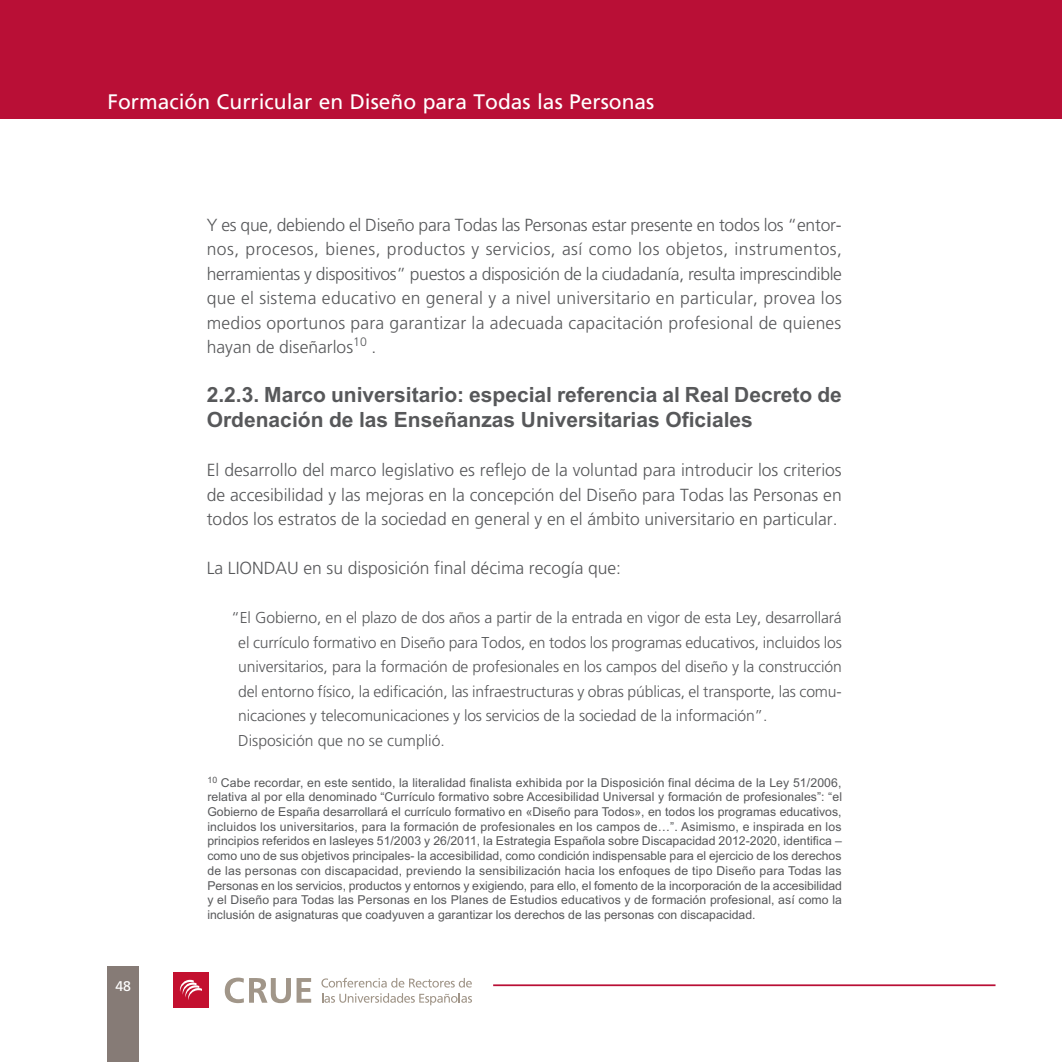
<style>
.page{position:relative;width:1062px;height:1062px;background:#fff}
.page>*{position:absolute;margin:0;border:0;box-sizing:border-box;transform-origin:0 0}
.t1{font:700 21px/24.5px "Arial";color:#57585a}
.t2{font:21px "Frutiger LT Std";color:#fff}
.t3{font:300 17.5px/24.5px "Frutiger LT Std";color:#57585a;text-align:justify}
.t4{font:300 15.75px/24.5px "Frutiger LT Std";letter-spacing:-.01em;color:#57585a}
.t5{font:14px "Frutiger";color:#fff}
.t6{font:12.25px/14.7px "Arial";color:#57585a;text-align:justify}
</style>
<div class="page">
<div style="left:0;top:0;width:1062px;height:119px;background:#b90f36"></div>
<div style="left:107px;top:966px;width:32px;height:96px;background:#867b76"></div>
<svg style="left:225px;top:977px;width:86px;height:26px"></svg>
<div style="left:173px;top:972px;width:35px;height:36px;background:#c3102f"></div>
<svg style="left:180px;top:979px;width:22px;height:21px"></svg>
<svg style="left:322px;top:993px;width:150px;height:12px"></svg>
<svg style="left:321px;top:977px;width:151px;height:10px"></svg>
<hr style="left:493px;top:984px;width:502px;height:2px;background:#b90f36">
<h1 class="t2" style="left:107px;top:94px;width:548px">Formación Curricular en Diseño para Todas las Personas</h1>
<p class="t5" style="left:115px;top:980px;width:17px">48</p>
<p class="t3" style="left:207px;top:214px;width:637px">Y es que, debiendo el Diseño para Todas las Personas estar presente en todos los “entor&shy;nos, procesos, bienes, productos y servicios, así como los objetos, instrumentos, herramientas y dispositivos” puestos a disposición de la ciudadanía, resulta imprescindible que el sistema educativo en general y a nivel universitario en particular, provea los medios oportunos para garantizar la adecuada capacitación profesional de quienes hayan de diseñarlos<sup>10</sup> .</p>
<h1 class="t1" style="left:207px;top:383px;width:636px">2.2.3. Marco universitario: especial referencia al Real Decreto de<br>Ordenación de las Enseñanzas Universitarias Oficiales</h1>
<p class="t3" style="left:207px;top:459px;width:636px">El desarrollo del marco legislativo es reflejo de la voluntad para introducir los criterios de accesibilidad y las mejoras en la concepción del Diseño para Todas las Personas en todos los estratos de la sociedad en general y en el ámbito universitario en particular.</p>
<h2 class="t3" style="left:207px;top:557px;width:416px">La LIONDAU en su disposición final décima recogía que:</h2>
<p class="t4" style="left:238px;top:606px;width:605px;text-indent:-7px">“El Gobierno, en el plazo de dos años a partir de la entrada en vigor de esta Ley, desarrollará el currículo formativo en Diseño para Todos, en todos los programas educativos, incluidos los universitarios, para la formación de profesionales en los campos del diseño y la construcción del entorno físico, la edificación, las infraestructuras y obras públicas, el transporte, las comu&shy;nicaciones y telecomunicaciones y los servicios de la sociedad de la información”.<br>Disposición que no se cumplió.</p>
<p class="t6" style="left:207px;top:775px;width:636px"><sup>10</sup> Cabe recordar, en este sentido, la literalidad finalista exhibida por la Disposición final décima de la Ley 51/2006, relativa al por ella denominado “Currículo formativo sobre Accesibilidad Universal y formación de profesionales”: “el Gobierno de España desarrollará el currículo formativo en «Diseño para Todos», en todos los programas educativos, incluidos los universitarios, para la formación de profesionales en los campos de…”. Asimismo, e inspirada en los principios referidos en lasleyes 51/2003 y 26/2011, la Estrategia Española sobre Discapacidad 2012-2020, identifica – como uno de sus objetivos principales- la accesibilidad, como condición indispensable para el ejercicio de los derechos de las personas con discapacidad, previendo la sensibilización hacia los enfoques de tipo Diseño para Todas las Personas en los servicios, productos y entornos y exigiendo, para ello, el fomento de la incorporación de la accesibilidad y el Diseño para Todas las Personas en los Planes de Estudios educativos y de formación profesional, así como la inclusión de asignaturas que coadyuven a garantizar los derechos de las personas con discapacidad.</p>
</div>
